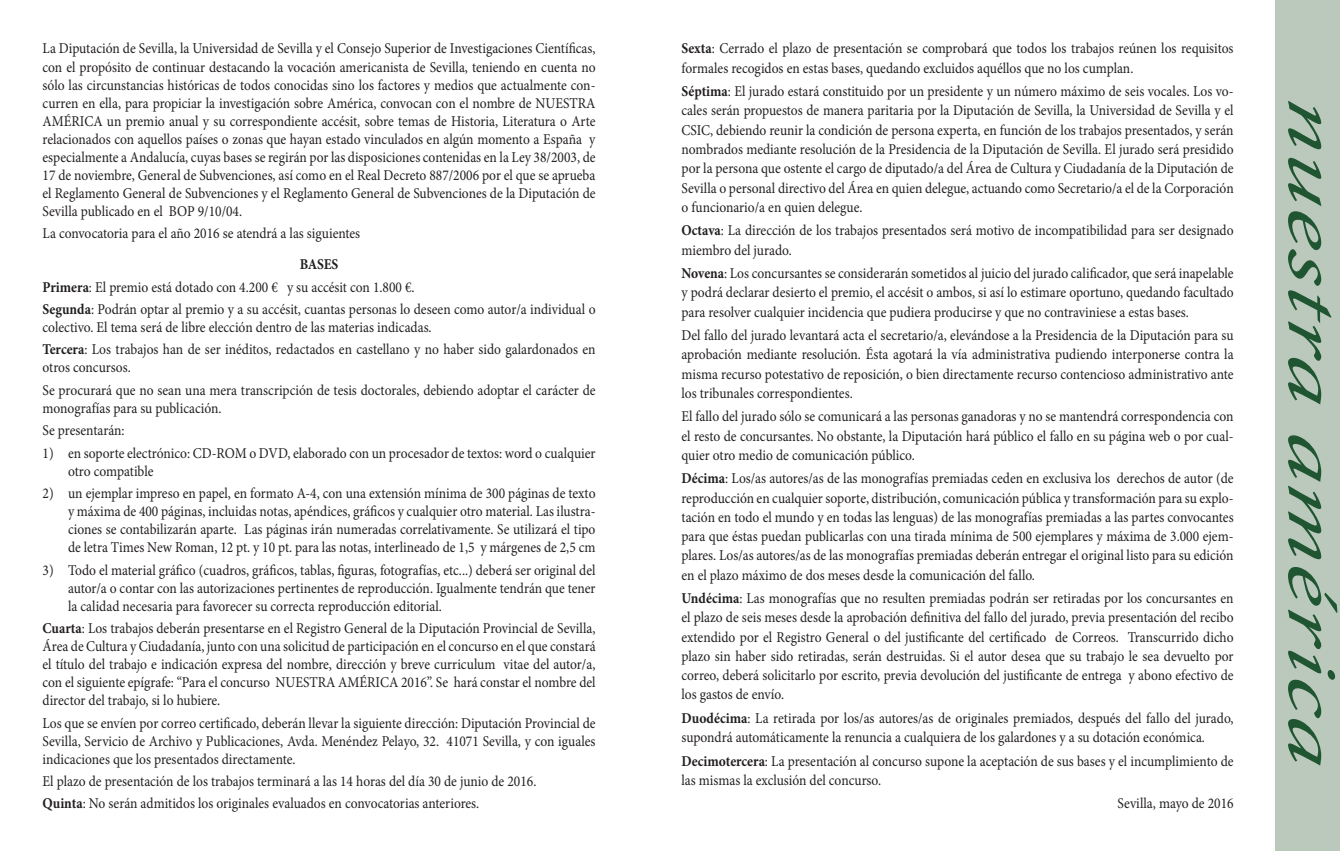
<style>
.page{position:relative;width:1340px;height:851px;background:#fff}
.page>*{position:absolute;margin:0;border:0;box-sizing:border-box;transform-origin:0 0}
.t1{font:italic 72px "Minion Pro";color:#205532;scale:1.38 1}
.t2{font:15px/19.2px "Minion Pro";color:#231f20;text-align:justify;scale:.9 1}
.t3{font:700 15px "Minion Pro";letter-spacing:-.015em;color:#231f20;scale:.9 1}
.s1{font-weight:700}
</style>
<div class="page">
<div style="left:1275px;top:0;width:64px;height:850px;background:#bbc9bd"></div>
<p class="t2" style="left:43px;top:40px;width:616px;line-height:18px">La Diputación de Sevilla, la Universidad de Sevilla y el Consejo Superior de Investigaciones Científicas, con el propósito de continuar destacando la vocación americanista de Sevilla, teniendo en cuenta no sólo las circunstancias históricas de todos conocidas sino los factores y medios que actualmente con&shy;curren en ella, para propiciar la investigación sobre América, convocan con el nombre de NUESTRA AMÉRICA un premio anual y su correspondiente accésit, sobre temas de Historia, Literatura o Arte relacionados con aquellos países o zonas que hayan estado vinculados en algún momento a España y especialmente a Andalucía, cuyas bases se regirán por las disposiciones contenidas en la Ley 38/2003, de 17 de noviembre, General de Subvenciones, así como en el Real Decreto 887/2006 por el que se aprueba el Reglamento General de Subvenciones y el Reglamento General de Subvenciones de la Diputación de Sevilla publicado en el BOP 9/10/04.</p>
<p class="t2" style="left:43px;top:224px;width:354px">La convocatoria para el año 2016 se atendrá a las siguientes</p>
<p class="t3" style="left:300px;top:254px;width:45px">BASES</p>
<p class="t2" style="left:43px;top:277px;width:415px"><span class="s1">Primera</span>: El premio está dotado con 4.200 € y su accésit con 1.800 €.</p>
<p class="t2" style="left:43px;top:300px;width:616px;line-height:18px"><span class="s1">Segunda</span>: Podrán optar al premio y a su accésit, cuantas personas lo deseen como autor/a individual o colectivo. El tema será de libre elección dentro de las materias indicadas.</p>
<p class="t2" style="left:43px;top:340px;width:616px;line-height:18px"><span class="s1">Tercera</span>: Los trabajos han de ser inéditos, redactados en castellano y no haber sido galardonados en otros concursos.</p>
<p class="t2" style="left:43px;top:381px;width:616px;line-height:18px">Se procurará que no sean una mera transcripción de tesis doctorales, debiendo adoptar el carácter de monografías para su publicación.</p>
<p class="t2" style="left:43px;top:421px;width:93px">Se presentarán:</p>
<p class="t2" style="left:68px;top:443px;width:587px;line-height:18px;text-indent:-26px">1) en soporte electrónico: CD-ROM o DVD, elaborado con un procesador de textos: word o cualquier otro compatible</p>
<p class="t2" style="left:68px;top:484px;width:587px;line-height:18px;text-indent:-26px">2) un ejemplar impreso en papel, en formato A-4, con una extensión mínima de 300 páginas de texto y máxima de 400 páginas, incluidas notas, apéndices, gráficos y cualquier otro material. Las ilustra&shy;ciones se contabilizarán aparte. Las páginas irán numeradas correlativamente. Se utilizará el tipo de letra Times New Roman, 12 pt. y 10 pt. para las notas, interlineado de 1,5 y márgenes de 2,5 cm</p>
<p class="t2" style="left:68px;top:560px;width:587px;line-height:18px;text-indent:-26px">3) Todo el material gráfico (cuadros, gráficos, tablas, figuras, fotografías, etc...) deberá ser original del autor/a o contar con las autorizaciones pertinentes de reproducción. Igualmente tendrán que tener la calidad necesaria para favorecer su correcta reproducción editorial.</p>
<p class="t2" style="left:43px;top:619px;width:616px;line-height:18px"><span class="s1">Cuarta</span>: Los trabajos deberán presentarse en el Registro General de la Diputación Provincial de Sevilla, Área de Cultura y Ciudadanía, junto con una solicitud de participación en el concurso en el que constará el título del trabajo e indicación expresa del nombre, dirección y breve curriculum vitae del autor/a, con el siguiente epígrafe: “Para el concurso NUESTRA AMÉRICA 2016”. Se hará constar el nombre del director del trabajo, si lo hubiere.</p>
<p class="t2" style="left:43px;top:713px;width:616px;line-height:18px">Los que se envíen por correo certificado, deberán llevar la siguiente dirección: Diputación Provincial de Sevilla, Servicio de Archivo y Publicaciones, Avda. Menéndez Pelayo, 32. 41071 Sevilla, y con iguales indicaciones que los presentados directamente.</p>
<p class="t2" style="left:43px;top:771px;width:550px">El plazo de presentación de los trabajos terminará a las 14 horas del día 30 de junio de 2016.</p>
<p class="t2" style="left:43px;top:794px;width:487px"><span class="s1">Quinta</span>: No serán admitidos los originales evaluados en convocatorias anteriores.</p>
<p class="t2" style="left:681px;top:39px;width:615px"><span class="s1">Sexta</span>: Cerrado el plazo de presentación se comprobará que todos los trabajos reúnen los requisitos formales recogidos en estas bases, quedando excluidos aquéllos que no los cumplan.</p>
<p class="t2" style="left:681px;top:82px;width:615px"><span class="s1">Séptima</span>: El jurado estará constituido por un presidente y un número máximo de seis vocales. Los vo&shy;cales serán propuestos de manera paritaria por la Diputación de Sevilla, la Universidad de Sevilla y el CSIC, debiendo reunir la condición de persona experta, en función de los trabajos presentados, y serán nombrados mediante resolución de la Presidencia de la Diputación de Sevilla. El jurado será presidido por la persona que ostente el cargo de diputado/a del Área de Cultura y Ciudadanía de la Diputación de Sevilla o personal directivo del Área en quien delegue, actuando como Secretario/a el de la Corporación o funcionario/a en quien delegue.</p>
<p class="t2" style="left:681px;top:221px;width:615px"><span class="s1">Octava</span>: La dirección de los trabajos presentados será motivo de incompatibilidad para ser designado miembro del jurado.</p>
<p class="t2" style="left:681px;top:264px;width:615px"><span class="s1">Novena</span>: Los concursantes se considerarán sometidos al juicio del jurado calificador, que será inapelable y podrá declarar desierto el premio, el accésit o ambos, si así lo estimare oportuno, quedando facultado para resolver cualquier incidencia que pudiera producirse y que no contraviniese a estas bases.</p>
<p class="t2" style="left:681px;top:325px;width:615px">Del fallo del jurado levantará acta el secretario/a, elevándose a la Presidencia de la Diputación para su aprobación mediante resolución. Ésta agotará la vía administrativa pudiendo interponerse contra la misma recurso potestativo de reposición, o bien directamente recurso contencioso administrativo ante los tribunales correspondientes.</p>
<p class="t2" style="left:681px;top:407px;width:615px">El fallo del jurado sólo se comunicará a las personas ganadoras y no se mantendrá correspondencia con el resto de concursantes. No obstante, la Diputación hará público el fallo en su página web o por cual&shy;quier otro medio de comunicación público.</p>
<p class="t2" style="left:681px;top:469px;width:615px"><span class="s1">Décima</span>: Los/as autores/as de las monografías premiadas ceden en exclusiva los derechos de autor (de reproducción en cualquier soporte, distribución, comunicación pública y transformación para su explo&shy;tación en todo el mundo y en todas las lenguas) de las monografías premiadas a las partes convocantes para que éstas puedan publicarlas con una tirada mínima de 500 ejemplares y máxima de 3.000 ejem&shy;plares. Los/as autores/as de las monografías premiadas deberán entregar el original listo para su edición en el plazo máximo de dos meses desde la comunicación del fallo.</p>
<p class="t2" style="left:681px;top:588px;width:615px"><span class="s1">Undécima</span>: Las monografías que no resulten premiadas podrán ser retiradas por los concursantes en el plazo de seis meses desde la aprobación definitiva del fallo del jurado, previa presentación del recibo extendido por el Registro General o del justificante del certificado de Correos. Transcurrido dicho plazo sin haber sido retiradas, serán destruidas. Si el autor desea que su trabajo le sea devuelto por correo, deberá solicitarlo por escrito, previa devolución del justificante de entrega y abono efectivo de los gastos de envío.</p>
<p class="t2" style="left:681px;top:708px;width:615px"><span class="s1">Duodécima</span>: La retirada por los/as autores/as de originales premiados, después del fallo del jurado, supondrá automáticamente la renuncia a cualquiera de los galardones y a su dotación económica.</p>
<p class="t2" style="left:681px;top:751px;width:615px"><span class="s1">Decimotercera</span>: La presentación al concurso supone la aceptación de sus bases y el incumplimiento de las mismas la exclusión del concurso.</p>
<p class="t2" style="left:1117px;top:794px;width:130px">Sevilla, mayo de 2016</p>
<p class="t1" style="left:1360px;top:95px;width:501px;rotate:90deg">nuestra américa</p>
</div>
